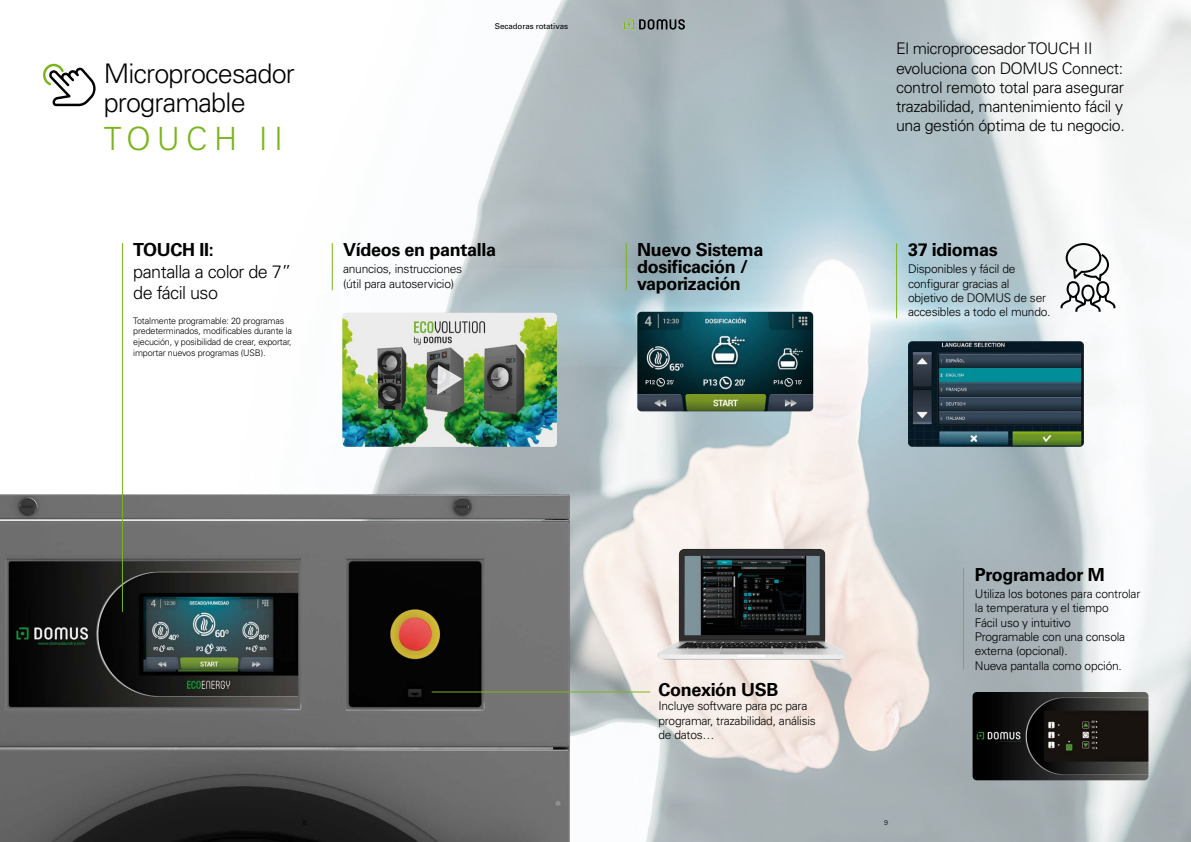
<style>
.page{position:relative;width:1191px;height:842px;background:#fff}
.page>*{position:absolute;margin:0;border:0;box-sizing:border-box;transform-origin:0 0}
.t1{font:300 32px "Univers LT Std";letter-spacing:.2em;color:#7ab51d}
.t2{font:300 27px/29px "Univers LT Std";letter-spacing:-.03em;color:#000}
.t3{font:700 18px/17px "Univers LT Std";letter-spacing:-.02em;color:#000}
.t4{font:300 18px/21.6px "Univers LT Std";letter-spacing:-.03em;color:#000}
.t5{font:300 16px/19.2px "Univers LT Std";letter-spacing:-.025em;color:#000}
.t6{font:300 12px/14.4px "Univers LT Std";letter-spacing:-.02em;color:#000}
.t7{font:300 9px/10.8px "Univers LT Std";letter-spacing:-.02em;color:#000}
.t8{font:8px "Univers LT Std";letter-spacing:-.01em;color:#000}
.t9{font:300 7px "Univers LT Std";color:#000}
</style>
<div class="page">
<img style="left:69px;top:0;width:1122px;height:842px">
<svg style="left:43px;top:64px;width:53px;height:42px"></svg>
<img style="left:0;top:482px;width:601px;height:360px">
<hr style="left:122px;top:243px;width:1px;height:369px;background:#7ab51d">
<hr style="left:332px;top:243px;width:1px;height:47px;background:#7ab51d">
<hr style="left:896px;top:243px;width:1px;height:75px;background:#7ab51d">
<hr style="left:626px;top:243px;width:1px;height:47px;background:#7ab51d">
<hr style="left:432px;top:691px;width:218px;height:1px;background:#7ab51d">
<img style="left:908px;top:341px;width:176px;height:106px">
<img style="left:637px;top:312px;width:176px;height:99px">
<img style="left:972px;top:692px;width:176px;height:88px">
<img style="left:657px;top:549px;width:190px;height:111px">
<svg style="left:1060px;top:243px;width:55px;height:69px"></svg>
<hr style="left:963px;top:568px;width:1px;height:102px;background:#7ab51d">
<img style="left:342px;top:313px;width:215px;height:134px">
<svg style="left:437px;top:365px;width:25px;height:30px"></svg>
<svg style="left:624px;top:19px;width:61px;height:11px"></svg>
<h2 class="t2" style="left:104px;top:59px;width:193px">Microprocesador programable</h2>
<h1 class="t1" style="left:104px;top:120px;width:181px">TOUCH II</h1>
<h3 class="t3" style="left:133px;top:241px;width:82px">TOUCH II:</h3>
<h3 class="t4" style="left:133px;top:261px;width:160px">pantalla a color de 7” de fácil uso</h3>
<p class="t7" style="left:133px;top:315px;width:160px">Totalmente programable: 20 programas predeterminados, modificables durante la ejecución, y posibilidad de crear, exportar, importar nuevos programas (USB).</p>
<p class="t8" style="left:495px;top:21px;width:75px">Secadoras rotativas</p>
<h3 class="t3" style="left:343px;top:241px;width:154px">Vídeos en pantalla</h3>
<p class="t6" style="left:343px;top:262px;width:121px">anuncios, instrucciones (útil para autoservicio)</p>
<h3 class="t3" style="left:637px;top:241px;width:127px">Nuevo Sistema dosificación / vaporización</h3>
<h3 class="t5" style="left:896px;top:39px;width:230px">El microprocesador TOUCH II evoluciona con DOMUS Connect: control remoto total para asegurar trazabilidad, mantenimiento fácil y una gestión óptima de tu negocio.</h3>
<h3 class="t3" style="left:908px;top:241px;width:91px">37 idiomas</h3>
<p class="t6" style="left:908px;top:262px;width:144px">Disponibles y fácil de configurar gracias al objetivo de DOMUS de ser accesibles a todo el mundo.</p>
<h3 class="t3" style="left:658px;top:681px;width:122px">Conexión USB</h3>
<p class="t6" style="left:658px;top:699px;width:159px">Incluye software para pc para programar, trazabilidad, análisis de datos…</p>
<p class="t9" style="left:884px;top:818px;width:5px">9</p>
<h3 class="t3" style="left:975px;top:566px;width:131px">Programador M</h3>
<p class="t6" style="left:975px;top:586px;width:167px">Utiliza los botones para controlar la temperatura y el tiempo<br>Fácil uso y intuitivo<br>Programable con una consola externa (opcional).<br>Nueva pantalla como opción.</p>
</div>
